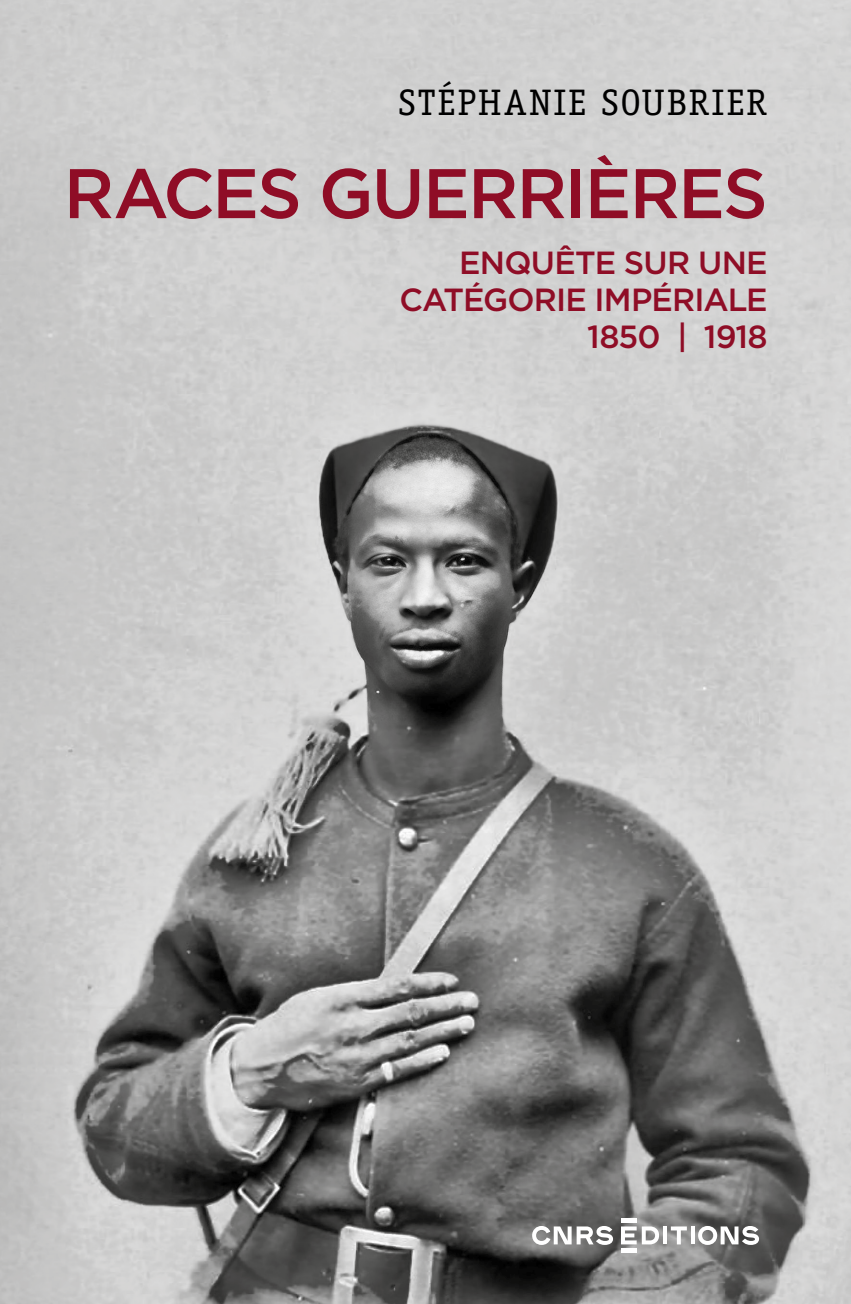
<style>
.page{position:relative;width:851px;height:1304px;background:#fff}
.page>*{position:absolute;margin:0;border:0;box-sizing:border-box;transform-origin:0 0}
.t1{font:500 70px "Gotham";letter-spacing:-.03em;color:#8f0d26}
.t2{font:37px "Officina Serif Std";letter-spacing:.06em;color:#000}
.t3{font:500 32px/37.2px "Gotham";letter-spacing:-.025em;color:#8f0d26;text-align:right}
</style>
<div class="page">
<img style="left:0;top:0;width:850px;height:1304px">
<hr style="left:621px;top:1248px;width:15px;height:4px;background:#fff">
<svg style="left:532px;top:1226px;width:81px;height:19px"></svg>
<hr style="left:621px;top:1218px;width:15px;height:4px;background:#fff">
<svg style="left:698px;top:1226px;width:61px;height:19px"></svg>
<svg style="left:690px;top:1226px;width:4px;height:18px"></svg>
<svg style="left:621px;top:1226px;width:38px;height:18px"></svg>
<hr style="left:663px;top:1226px;width:4px;height:18px;background:#fff">
<svg style="left:670px;top:1226px;width:16px;height:18px"></svg>
<p class="t2" style="left:398px;top:81px;width:370px">STÉPHANIE SOUBRIER</p>
<h1 class="t1" style="left:64px;top:148px;width:705px">RACES GUERRIÈRES</h1>
<p class="t3" style="left:399px;top:244px;width:370px">ENQUÊTE SUR UNE<br>CATÉGORIE IMPÉRIALE<br>1850 | 1918</p>
</div>
